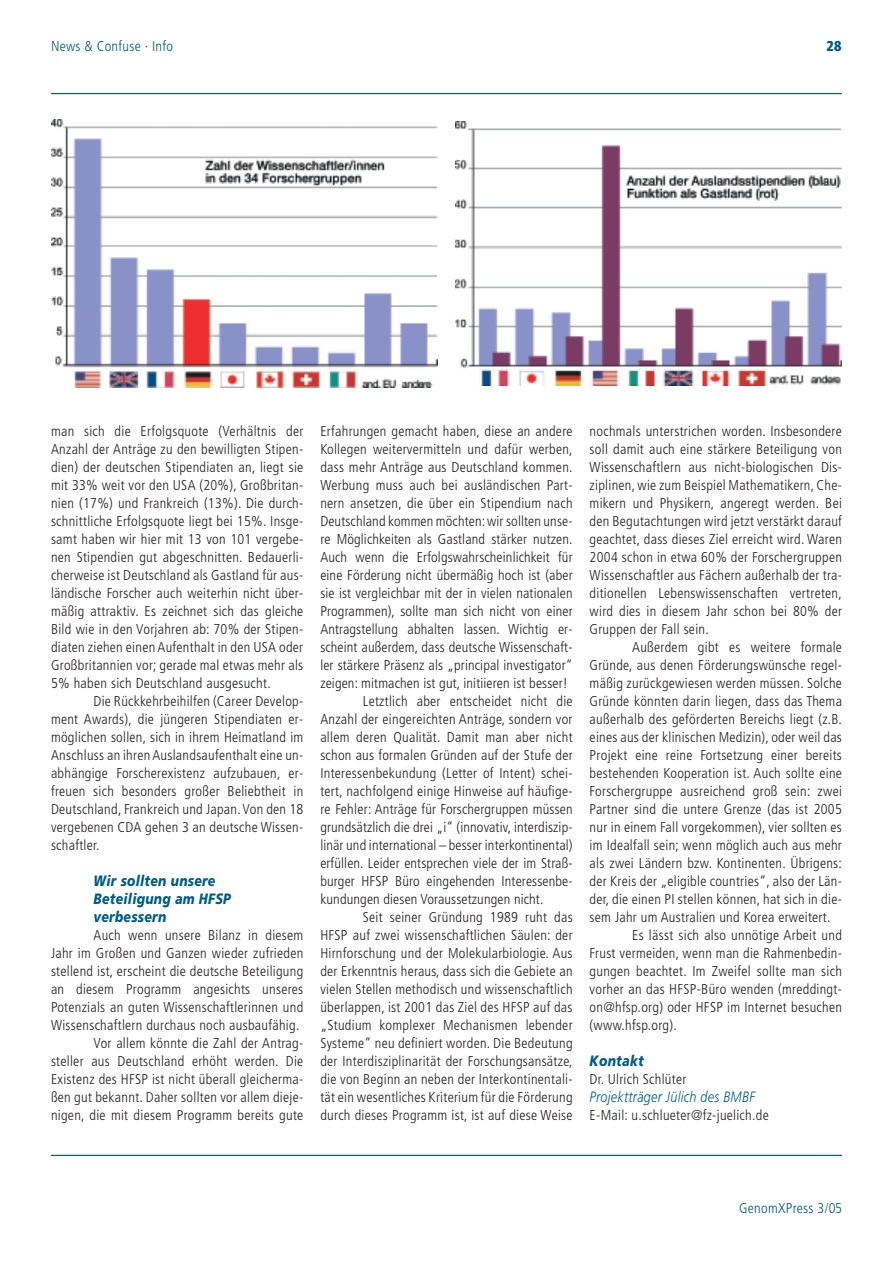
<style>
.page{position:relative;width:893px;height:1263px;background:#fff}
.page>*{position:absolute;margin:0;border:0;box-sizing:border-box;transform-origin:0 0}
.t1{font:italic 900 15px/18px "Frutiger LT";letter-spacing:.02em;color:#005c86;scale:.83 1}
.t2{font:italic 300 15px "Frutiger LT";letter-spacing:.02em;color:#005c86;scale:.84 1}
.t3{font:italic 900 15px "Frutiger LT";letter-spacing:.02em;color:#005c86;scale:.84 1}
.t4{font:300 condensed 14.25px/18px "Frutiger LT";letter-spacing:.02em;color:#231f20;text-align:justify}
.t5{font:300 condensed 14.25px "Frutiger LT";letter-spacing:.02em;color:#005c86}
.t6{font:900 condensed 14.25px "Frutiger LT";color:#005c86}
</style>
<div class="page">
<hr style="left:51px;top:93px;width:791px;height:1px;background:#005c86">
<hr style="left:51px;top:1155px;width:791px;height:1px;background:#005c86">
<img style="left:51px;top:119px;width:387px;height:269px">
<img style="left:455px;top:121px;width:387px;height:265px">
<p class="t5" style="left:51px;top:40px;width:124px">News &amp; Confuse · Info</p>
<p class="t6" style="left:826px;top:40px;width:17px">28</p>
<p class="t4" style="left:51px;top:423px;width:254px">man sich die Erfolgsquote (Verhältnis der Anzahl der Anträge zu den bewilligten Stipen&shy;dien) der deutschen Stipendiaten an, liegt sie mit 33% weit vor den USA (20%), Großbritan&shy;nien (17%) und Frankreich (13%). Die durch&shy;schnittliche Erfolgsquote liegt bei 15%. Insge&shy;samt haben wir hier mit 13 von 101 vergebe&shy;nen Stipendien gut abgeschnitten. Bedauerli&shy;cherweise ist Deutschland als Gastland für aus&shy;ländische Forscher auch weiterhin nicht über&shy;mäßig attraktiv. Es zeichnet sich das gleiche Bild wie in den Vorjahren ab: 70% der Stipen&shy;diaten ziehen einen Aufenthalt in den USA oder Großbritannien vor; gerade mal etwas mehr als 5% haben sich Deutschland ausgesucht.</p>
<p class="t4" style="left:51px;top:693px;width:254px;text-indent:43px">Die Rückkehrbeihilfen (Career Develop&shy;ment Awards), die jüngeren Stipendiaten er&shy;möglichen sollen, sich in ihrem Heimatland im Anschluss an ihren Auslandsaufenthalt eine un&shy;abhängige Forscherexistenz aufzubauen, er&shy;freuen sich besonders großer Beliebtheit in Deutschland, Frankreich und Japan.Von den 18 vergebenen CDA gehen 3 an deutsche Wissen&shy;schaftler.</p>
<p class="t1" style="left:94px;top:872px;width:167px">Wir sollten unsere<br>Beteiligung am HFSP verbessern</p>
<p class="t4" style="left:51px;top:927px;width:254px;text-align:right">Auch wenn unsere Bilanz in diesem<br>Jahr im Großen und Ganzen wieder zufrieden stellend ist, erscheint die deutsche Beteiligung an diesem Programm angesichts unseres Potenzials an guten Wissenschaftlerinnen und Wissenschaftlern durchaus noch ausbaufähig.<br>Vor allem könnte die Zahl der Antrag-<br>steller aus Deutschland erhöht werden. Die Existenz des HFSP ist nicht überall gleicherma&shy;ßen gut bekannt. Daher sollten vor allem dieje&shy;nigen, die mit diesem Programm bereits gute</p>
<p class="t4" style="left:320px;top:423px;width:254px">Erfahrungen gemacht haben, diese an andere</p>
<p class="t4" style="left:320px;top:441px;width:254px">Kollegen weitervermitteln und dafür werben,</p>
<p class="t4" style="left:320px;top:459px;width:254px">dass mehr Anträge aus Deutschland kommen.</p>
<p class="t4" style="left:320px;top:477px;width:254px">Werbung muss auch bei ausländischen Part-</p>
<p class="t4" style="left:320px;top:495px;width:254px">nern ansetzen, die über ein Stipendium nach</p>
<p class="t4" style="left:320px;top:513px;width:254px">Deutschland kommen möchten: wir sollten unse-</p>
<p class="t4" style="left:320px;top:531px;width:254px">re Möglichkeiten als Gastland stärker nutzen.</p>
<p class="t4" style="left:320px;top:549px;width:254px">Auch wenn die Erfolgswahrscheinlichkeit für</p>
<p class="t4" style="left:320px;top:567px;width:254px">eine Förderung nicht übermäßig hoch ist (aber</p>
<p class="t4" style="left:320px;top:585px;width:254px">sie ist vergleichbar mit der in vielen nationalen</p>
<p class="t4" style="left:320px;top:603px;width:254px">Programmen), sollte man sich nicht von einer</p>
<p class="t4" style="left:320px;top:621px;width:254px">Antragstellung abhalten lassen. Wichtig er-</p>
<p class="t4" style="left:320px;top:639px;width:254px">scheint außerdem, dass deutsche Wissenschaft-</p>
<p class="t4" style="left:320px;top:657px;width:254px">ler stärkere Präsenz als „principal investigator“</p>
<p class="t4" style="left:320px;top:675px;width:249px">zeigen: mitmachen ist gut, initiieren ist besser!</p>
<p class="t4" style="left:363px;top:693px;width:211px">Letztlich aber entscheidet nicht die</p>
<p class="t4" style="left:320px;top:711px;width:254px">Anzahl der eingereichten Anträge, sondern vor</p>
<p class="t4" style="left:320px;top:729px;width:254px">allem deren Qualität. Damit man aber nicht</p>
<p class="t4" style="left:320px;top:747px;width:254px">schon aus formalen Gründen auf der Stufe der</p>
<p class="t4" style="left:320px;top:765px;width:254px">Interessenbekundung (Letter of Intent) schei-</p>
<p class="t4" style="left:320px;top:783px;width:254px">tert, nachfolgend einige Hinweise auf häufige-</p>
<p class="t4" style="left:320px;top:801px;width:254px">re Fehler: Anträge für Forschergruppen müssen</p>
<p class="t4" style="left:320px;top:819px;width:254px">grundsätzlich die drei „i“ (innovativ, interdiszip-</p>
<p class="t4" style="left:320px;top:837px;width:254px">linär und international – besser interkontinental)</p>
<p class="t4" style="left:320px;top:855px;width:254px">erfüllen. Leider entsprechen viele der im Straß-</p>
<p class="t4" style="left:320px;top:873px;width:254px">burger HFSP Büro eingehenden Interessenbe-</p>
<p class="t4" style="left:320px;top:891px;width:225px">kundungen diesen Voraussetzungen nicht.</p>
<p class="t4" style="left:363px;top:909px;width:211px">Seit seiner Gründung 1989 ruht das</p>
<p class="t4" style="left:320px;top:927px;width:254px">HFSP auf zwei wissenschaftlichen Säulen: der</p>
<p class="t4" style="left:320px;top:945px;width:254px">Hirnforschung und der Molekularbiologie. Aus</p>
<p class="t4" style="left:320px;top:963px;width:254px">der Erkenntnis heraus, dass sich die Gebiete an</p>
<p class="t4" style="left:320px;top:981px;width:254px">vielen Stellen methodisch und wissenschaftlich</p>
<p class="t4" style="left:320px;top:999px;width:254px">überlappen, ist 2001 das Ziel des HFSP auf das</p>
<p class="t4" style="left:320px;top:1017px;width:254px">„Studium komplexer Mechanismen lebender</p>
<p class="t4" style="left:320px;top:1035px;width:254px">Systeme“ neu definiert worden. Die Bedeutung</p>
<p class="t4" style="left:320px;top:1053px;width:254px">der Interdisziplinarität der Forschungsansätze,</p>
<p class="t4" style="left:320px;top:1071px;width:254px">die von Beginn an neben der Interkontinentali-</p>
<p class="t4" style="left:320px;top:1089px;width:254px">tät ein wesentliches Kriterium für die Förderung</p>
<p class="t4" style="left:320px;top:1107px;width:254px">durch dieses Programm ist, ist auf diese Weise</p>
<p class="t4" style="left:590px;top:423px;width:254px">nochmals unterstrichen worden. Insbesondere soll damit auch eine stärkere Beteiligung von Wissenschaftlern aus nicht-biologischen Dis&shy;ziplinen, wie zum Beispiel Mathematikern, Che&shy;mikern und Physikern, angeregt werden. Bei den Begutachtungen wird jetzt verstärkt darauf geachtet, dass dieses Ziel erreicht wird. Waren 2004 schon in etwa 60% der Forschergruppen Wissenschaftler aus Fächern außerhalb der tra&shy;ditionellen Lebenswissenschaften vertreten, wird dies in diesem Jahr schon bei 80% der Gruppen der Fall sein.</p>
<p class="t4" style="left:632px;top:639px;width:211px">Außerdem gibt es weitere formale</p>
<p class="t4" style="left:590px;top:657px;width:254px">Gründe, aus denen Förderungswünsche regel-</p>
<p class="t4" style="left:590px;top:675px;width:254px">mäßig zurückgewiesen werden müssen. Solche</p>
<p class="t4" style="left:590px;top:693px;width:254px">Gründe könnten darin liegen, dass das Thema</p>
<p class="t4" style="left:590px;top:711px;width:254px">außerhalb des geförderten Bereichs liegt (z.B.</p>
<p class="t4" style="left:590px;top:729px;width:254px">eines aus der klinischen Medizin), oder weil das</p>
<p class="t4" style="left:590px;top:747px;width:254px">Projekt eine reine Fortsetzung einer bereits</p>
<p class="t4" style="left:590px;top:765px;width:254px">bestehenden Kooperation ist. Auch sollte eine</p>
<p class="t4" style="left:590px;top:783px;width:254px">Forschergruppe ausreichend groß sein: zwei</p>
<p class="t4" style="left:590px;top:801px;width:254px">Partner sind die untere Grenze (das ist 2005</p>
<p class="t4" style="left:590px;top:819px;width:254px">nur in einem Fall vorgekommen), vier sollten es</p>
<p class="t4" style="left:590px;top:837px;width:254px">im Idealfall sein; wenn möglich auch aus mehr</p>
<p class="t4" style="left:590px;top:855px;width:254px">als zwei Ländern bzw. Kontinenten. Übrigens:</p>
<p class="t4" style="left:590px;top:873px;width:254px">der Kreis der „eligible countries“, also der Län-</p>
<p class="t4" style="left:590px;top:891px;width:254px">der, die einen PI stellen können, hat sich in die-</p>
<p class="t4" style="left:590px;top:909px;width:242px">sem Jahr um Australien und Korea erweitert.</p>
<p class="t4" style="left:632px;top:927px;width:211px">Es lässt sich also unnötige Arbeit und</p>
<p class="t4" style="left:590px;top:945px;width:254px">Frust vermeiden, wenn man die Rahmenbedin-</p>
<p class="t4" style="left:590px;top:963px;width:254px">gungen beachtet. Im Zweifel sollte man sich</p>
<p class="t4" style="left:590px;top:981px;width:254px">vorher an das HFSP-Büro wenden (mreddingt-</p>
<p class="t4" style="left:590px;top:999px;width:254px">on@hfsp.org) oder HFSP im Internet besuchen</p>
<p class="t4" style="left:590px;top:1017px;width:89px">(www.hfsp.org).</p>
<p class="t3" style="left:590px;top:1054px;width:66px">Kontakt</p>
<p class="t4" style="left:590px;top:1071px;width:98px">Dr. Ulrich Schlüter</p>
<p class="t2" style="left:590px;top:1090px;width:198px">Projektträger Jülich des BMBF</p>
<p class="t4" style="left:590px;top:1107px;width:181px">E-Mail: u.schlueter@fz-juelich.de</p>
<p class="t5" style="left:739px;top:1202px;width:104px">GenomXPress 3/05</p>
</div>
